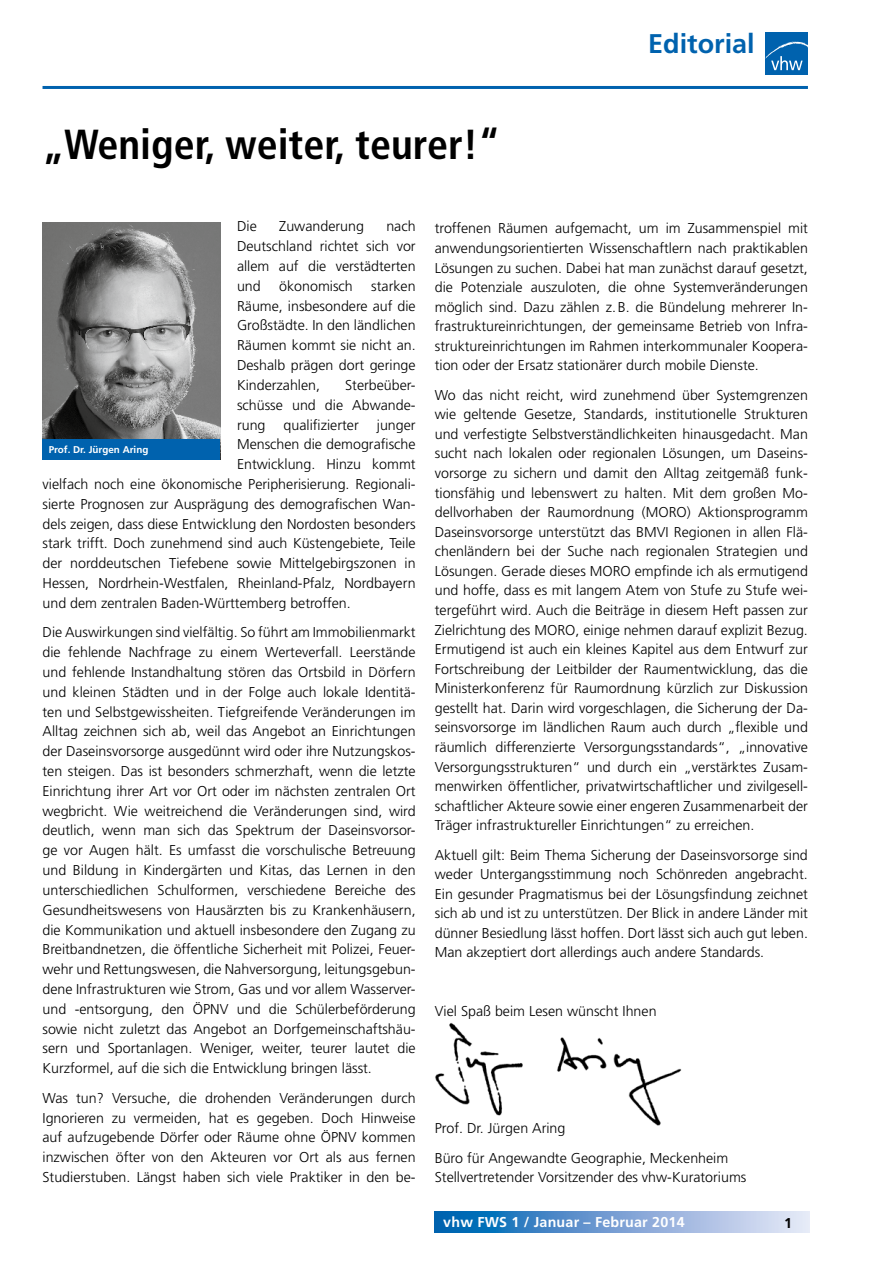
<style>
.page{position:relative;width:893px;height:1263px;background:#fff}
.page>*{position:absolute;margin:0;border:0;box-sizing:border-box;transform-origin:0 0}
.t1{font:700 condensed 42px "Frutiger LT";color:#000}
.t2{font:700 27px "Frutiger LT";color:#0062ae}
.t3{font:300 14.25px/19.8px "Frutiger LT";color:#000;text-align:justify}
.t4{font:700 14.25px "Frutiger LT";letter-spacing:.015em;color:#fff}
.t5{font:700 14.25px "Frutiger LT";color:#000}
.t6{font:700 9.9px "Frutiger LT";color:#fff}
</style>
<div class="page">
<img style="left:435px;top:1023px;width:247px;height:103px">
<svg style="left:435px;top:1212px;width:374px;height:21px;background:#73a2d3"></svg>
<hr style="left:43px;top:86px;width:765px;height:3px;background:#0062ae">
<div style="left:766px;top:32px;width:42px;height:43px;background:#0062ae"></div>
<svg style="left:766px;top:42px;width:42px;height:28px"></svg>
<img style="left:43px;top:223px;width:177px;height:216px">
<div style="left:43px;top:439px;width:177px;height:21px;background:#0062ae"></div>
<h1 class="t1" style="left:43px;top:120px;width:459px">„Weniger, weiter, teurer!“</h1>
<h2 class="t2" style="left:648px;top:27px;width:108px">Editorial</h2>
<p class="t3" style="left:237px;top:217px;width:180px;text-indent:149px">nach Deutschland richtet sich vor allem auf die verstädterten und</p>
<p class="t3" style="left:237px;top:217px;width:21px">Die</p>
<p class="t3" style="left:279px;top:217px;width:86px">Zuwanderung</p>
<p class="t3" style="left:237px;top:276px;width:180px;text-indent:134px">starken Räume, insbesondere auf die Großstädte. In den ländlichen Räumen kommt sie nicht an.<br>Deshalb prägen dort geringe Kinderzahlen,</p>
<p class="t3" style="left:279px;top:276px;width:75px">ökonomisch</p>
<p class="t3" style="left:237px;top:375px;width:180px;text-indent:108px">Sterbeüber&shy;schüsse und die Abwande&shy;rung</p>
<p class="t3" style="left:284px;top:415px;width:77px">qualifizierter</p>
<p class="t3" style="left:377px;top:415px;width:40px">junger</p>
<p class="t3" style="left:237px;top:435px;width:180px">Menschen die demografische</p>
<p class="t3" style="left:237px;top:454px;width:180px">Entwicklung. Hinzu kommt</p>
<p class="t3" style="left:43px;top:474px;width:375px">vielfach noch eine ökonomische Peripherisierung. Regionali-</p>
<p class="t3" style="left:43px;top:494px;width:375px">sierte Prognosen zur Ausprägung des demografischen Wan-</p>
<p class="t3" style="left:43px;top:514px;width:375px">dels zeigen, dass diese Entwicklung den Nordosten besonders</p>
<p class="t3" style="left:43px;top:534px;width:375px">stark trifft. Doch zunehmend sind auch Küstengebiete, Teile</p>
<p class="t3" style="left:43px;top:554px;width:375px">der norddeutschen Tiefebene sowie Mittelgebirgszonen in</p>
<p class="t3" style="left:43px;top:573px;width:375px">Hessen, Nordrhein-Westfalen, Rheinland-Pfalz, Nordbayern</p>
<p class="t3" style="left:43px;top:593px;width:310px">und dem zentralen Baden-Württemberg betroffen.</p>
<p class="t3" style="left:43px;top:623px;width:375px">Die Auswirkungen sind vielfältig. So führt am Immobilienmarkt die fehlende Nachfrage zu einem Werteverfall. Leerstände und fehlende Instandhaltung stören das Ortsbild in Dörfern und kleinen Städten und in der Folge auch lokale Identitä&shy;ten und Selbstgewissheiten. Tiefgreifende Veränderungen im Alltag zeichnen sich ab, weil das Angebot an Einrichtungen der Daseinsvorsorge ausgedünnt wird oder ihre Nutzungskos&shy;ten steigen. Das ist besonders schmerzhaft, wenn die letzte Einrichtung ihrer Art vor Ort oder im nächsten zentralen Ort wegbricht. Wie weitreichend die Veränderungen sind, wird deutlich, wenn man sich das Spektrum der Daseinsvorsor&shy;ge vor Augen hält. Es umfasst die vorschulische Betreuung und Bildung in Kindergärten und Kitas, das Lernen in den unterschiedlichen Schulformen, verschiedene Bereiche des Gesundheitswesens von Hausärzten bis zu Krankenhäusern, die Kommunikation und aktuell insbesondere den Zugang zu Breitbandnetzen, die öffentliche Sicherheit mit Polizei, Feuer&shy;wehr und Rettungswesen, die Nahversorgung, leitungsgebun&shy;dene Infrastrukturen wie Strom, Gas und vor allem Wasserver&shy;und -entsorgung, den ÖPNV und die Schülerbeförderung sowie nicht zuletzt das Angebot an Dorfgemeinschaftshäu&shy;sern und Sportanlagen. Weniger, weiter, teurer lautet die Kurzformel, auf die sich die Entwicklung bringen lässt.</p>
<p class="t3" style="left:43px;top:1088px;width:375px">Was tun? Versuche, die drohenden Veränderungen durch Ignorieren zu vermeiden, hat es gegeben. Doch Hinweise auf aufzugebende Dörfer oder Räume ohne ÖPNV kommen inzwischen öfter von den Akteuren vor Ort als aus fernen Studierstuben. Längst haben sich viele Praktiker in den be-</p>
<p class="t6" style="left:49px;top:444px;width:101px">Prof. Dr. Jürgen Aring</p>
<p class="t3" style="left:435px;top:219px;width:375px">troffenen Räumen aufgemacht, um im Zusammenspiel mit anwendungsorientierten Wissenschaftlern nach praktikablen Lösungen zu suchen. Dabei hat man zunächst darauf gesetzt, die Potenziale auszuloten, die ohne Systemveränderungen möglich sind. Dazu zählen z.B. die Bündelung mehrerer In&shy;frastruktureinrichtungen, der gemeinsame Betrieb von Infra&shy;struktureinrichtungen im Rahmen interkommunaler Koopera&shy;tion oder der Ersatz stationärer durch mobile Dienste.</p>
<p class="t3" style="left:435px;top:385px;width:375px">Wo das nicht reicht, wird zunehmend über Systemgrenzen wie geltende Gesetze, Standards, institutionelle Strukturen und verfestigte Selbstverständlichkeiten hinausgedacht. Man sucht nach lokalen oder regionalen Lösungen, um Daseins&shy;vorsorge zu sichern und damit den Alltag zeitgemäß funk&shy;tionsfähig und lebenswert zu halten. Mit dem großen Mo&shy;dellvorhaben der Raumordnung (MORO) Aktionsprogramm Daseinsvorsorge unterstützt das BMVI Regionen in allen Flä&shy;chenländern bei der Suche nach regionalen Strategien und Lösungen. Gerade dieses MORO empfinde ich als ermutigend und hoffe, dass es mit langem Atem von Stufe zu Stufe wei&shy;tergeführt wird. Auch die Beiträge in diesem Heft passen zur Zielrichtung des MORO, einige nehmen darauf explizit Bezug.<br>Ermutigend ist auch ein kleines Kapitel aus dem Entwurf zur Fortschreibung der Leitbilder der Raumentwicklung, das die Ministerkonferenz für Raumordnung kürzlich zur Diskussion gestellt hat. Darin wird vorgeschlagen, die Sicherung der Da&shy;seinsvorsorge im ländlichen Raum auch durch „flexible und räumlich differenzierte Versorgungsstandards“, „innovative Versorgungsstrukturen“ und durch ein „verstärktes Zusam&shy;menwirken öffentlicher, privatwirtschaftlicher und zivilgesell&shy;schaftlicher Akteure sowie einer engeren Zusammenarbeit der Träger infrastruktureller Einrichtungen“ zu erreichen.</p>
<p class="t3" style="left:435px;top:845px;width:375px">Aktuell gilt: Beim Thema Sicherung der Daseinsvorsorge sind weder Untergangsstimmung noch Schönreden angebracht.<br>Ein gesunder Pragmatismus bei der Lösungsfindung zeichnet sich ab und ist zu unterstützen. Der Blick in andere Länder mit dünner Besiedlung lässt hoffen. Dort lässt sich auch gut leben.<br>Man akzeptiert dort allerdings auch andere Standards.</p>
<p class="t3" style="left:435px;top:1001px;width:223px">Viel Spaß beim Lesen wünscht Ihnen</p>
<p class="t3" style="left:435px;top:1114px;width:295px;line-height:29.2px">Prof. Dr. Jürgen Aring<br>Büro für Angewandte Geographie, Meckenheim</p>
<p class="t3" style="left:435px;top:1167px;width:313px">Stellvertretender Vorsitzender des vhw-Kuratoriums</p>
<p class="t4" style="left:443px;top:1214px;width:243px">vhw FWS 1 / Januar – Februar 2014</p>
<p class="t5" style="left:784px;top:1214px;width:9px">1</p>
</div>
